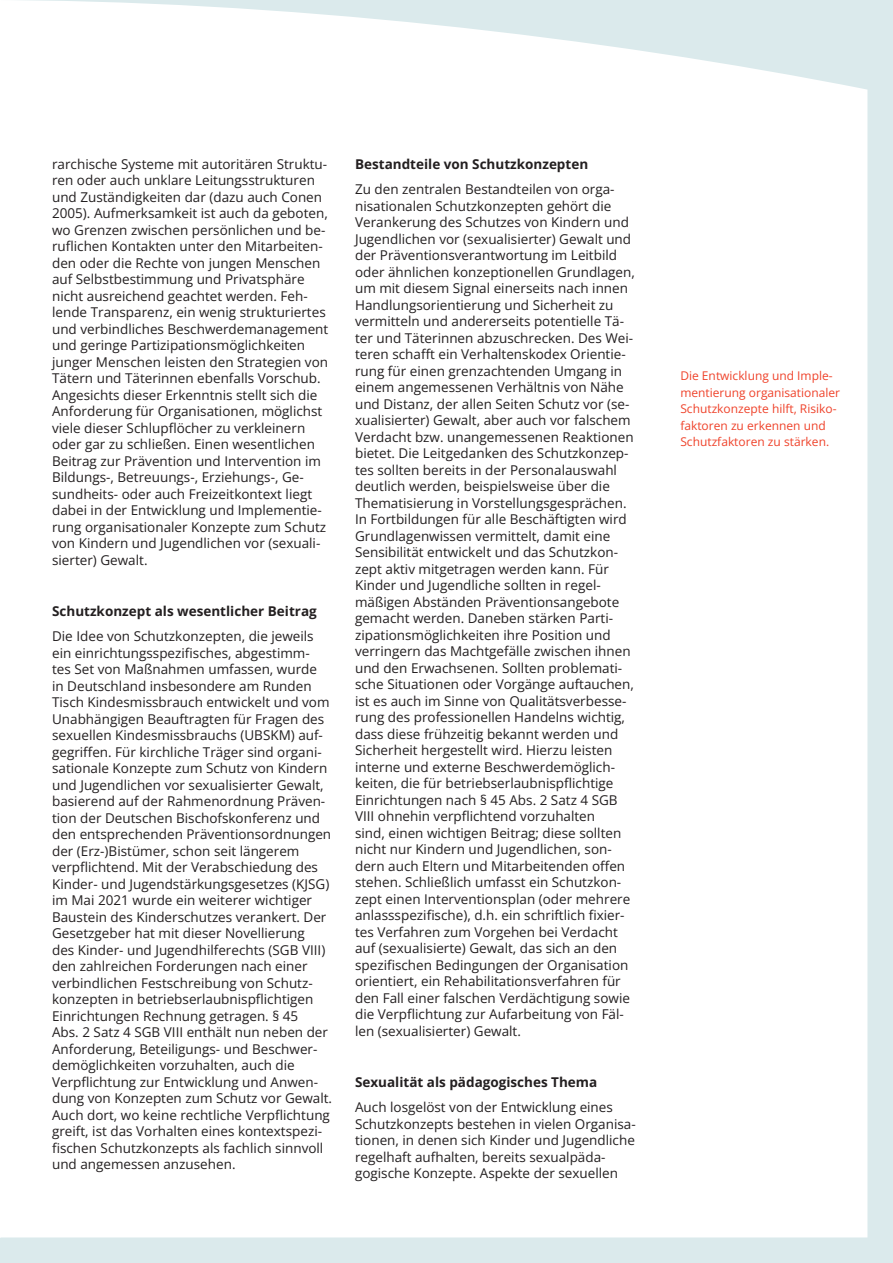
<style>
.page{position:relative;width:893px;height:1263px;background:#dbeaec}
.page>*{position:absolute;margin:0;border:0;box-sizing:border-box;transform-origin:0 0}
.t1{font:13.5px/16.5px "Open Sans";color:#231f20}
.t2{font:700 13.5px "Open Sans";color:#231f20}
.t3{font:12px/16.5px "Open Sans";color:#ef422a}
</style>
<div class="page">
<div style="left:1px;top:0;width:866px;height:1237px;background:#fff"></div>
<svg style="left:0;top:0;width:1px;height:1237px"></svg>
<p class="t1" style="left:52px;top:155px;width:278px">rarchische Systeme mit autoritären Struktu&shy;ren oder auch unklare Leitungsstrukturen und Zuständigkeiten dar (dazu auch Conen 2005). Aufmerksamkeit ist auch da geboten, wo Grenzen zwischen persönlichen und be&shy;ruflichen Kontakten unter den Mitarbeiten&shy;den oder die Rechte von jungen Menschen auf Selbstbestimmung und Privatsphäre nicht ausreichend geachtet werden. Feh&shy;lende Transparenz, ein wenig strukturiertes und verbindliches Beschwerdemanagement und geringe Partizipationsmöglichkeiten junger Menschen leisten den Strategien von Tätern und Täterinnen ebenfalls Vorschub.<br>Angesichts dieser Erkenntnis stellt sich die Anforderung für Organisationen, möglichst viele dieser Schlupflöcher zu verkleinern oder gar zu schließen. Einen wesentlichen Beitrag zur Prävention und Intervention im Bildungs-, Betreuungs-, Erziehungs-, Ge&shy;sundheits- oder auch Freizeitkontext liegt dabei in der Entwicklung und Implementie&shy;rung organisationaler Konzepte zum Schutz von Kindern und Jugendlichen vor (sexuali&shy;sierter) Gewalt.</p>
<p class="t2" style="left:52px;top:602px;width:266px">Schutzkonzept als wesentlicher Beitrag</p>
<p class="t1" style="left:52px;top:628px;width:282px">Die Idee von Schutzkonzepten, die jeweils ein einrichtungsspezifisches, abgestimm-<br>tes Set von Maßnahmen umfassen, wurde<br>in Deutschland insbesondere am Runden Tisch Kindesmissbrauch entwickelt und vom Unabhängigen Beauftragten für Fragen des sexuellen Kindesmissbrauchs (UBSKM) auf&shy;gegriffen. Für kirchliche Träger sind organi&shy;sationale Konzepte zum Schutz von Kindern und Jugendlichen vor sexualisierter Gewalt, basierend auf der Rahmenordnung Präven&shy;tion der Deutschen Bischofskonferenz und den entsprechenden Präventionsordnungen der (Erz-)Bistümer, schon seit längerem verpflichtend. Mit der Verabschiedung des Kinder- und Jugendstärkungsgesetzes (KJSG) im Mai 2021 wurde ein weiterer wichtiger Baustein des Kinderschutzes verankert. Der Gesetzgeber hat mit dieser Novellierung<br>des Kinder- und Jugendhilferechts (SGB VIII) den zahlreichen Forderungen nach einer verbindlichen Festschreibung von Schutz&shy;konzepten in betriebserlaubnispflichtigen Einrichtungen Rechnung getragen. § 45<br>Abs. 2 Satz 4 SGB VIII enthält nun neben der Anforderung, Beteiligungs- und Beschwer&shy;demöglichkeiten vorzuhalten, auch die Verpflichtung zur Entwicklung und Anwen&shy;dung von Konzepten zum Schutz vor Gewalt.<br>Auch dort, wo keine rechtliche Verpflichtung greift, ist das Vorhalten eines kontextspezi&shy;fischen Schutzkonzepts als fachlich sinnvoll und angemessen anzusehen.</p>
<p class="t2" style="left:355px;top:155px;width:235px">Bestandteile von Schutzkonzepten</p>
<p class="t1" style="left:355px;top:181px;width:281px">Zu den zentralen Bestandteilen von orga&shy;nisationalen Schutzkonzepten gehört die Verankerung des Schutzes von Kindern und Jugendlichen vor (sexualisierter) Gewalt und der Präventionsverantwortung im Leitbild oder ähnlichen konzeptionellen Grundlagen, um mit diesem Signal einerseits nach innen Handlungsorientierung und Sicherheit zu vermitteln und andererseits potentielle Tä&shy;ter und Täterinnen abzuschrecken. Des Wei&shy;teren schafft ein Verhaltenskodex Orientie&shy;rung für einen grenzachtenden Umgang in einem angemessenen Verhältnis von Nähe und Distanz, der allen Seiten Schutz vor (se&shy;xualisierter) Gewalt, aber auch vor falschem Verdacht bzw. unangemessenen Reaktionen bietet. Die Leitgedanken des Schutzkonzep&shy;tes sollten bereits in der Personalauswahl deutlich werden, beispielsweise über die Thematisierung in Vorstellungsgesprächen.<br>In Fortbildungen für alle Beschäftigten wird Grundlagenwissen vermittelt, damit eine Sensibilität entwickelt und das Schutzkon&shy;zept aktiv mitgetragen werden kann. Für Kinder und Jugendliche sollten in regel&shy;mäßigen Abständen Präventionsangebote gemacht werden. Daneben stärken Parti&shy;zipationsmöglichkeiten ihre Position und verringern das Machtgefälle zwischen ihnen und den Erwachsenen. Sollten problemati&shy;sche Situationen oder Vorgänge auftauchen, ist es auch im Sinne von Qualitätsverbesse&shy;rung des professionellen Handelns wichtig, dass diese frühzeitig bekannt werden und Sicherheit hergestellt wird. Hierzu leisten interne und externe Beschwerdemöglich&shy;keiten, die für betriebserlaubnispflichtige Einrichtungen nach § 45 Abs. 2 Satz 4 SGB VIII ohnehin verpflichtend vorzuhalten<br>sind, einen wichtigen Beitrag; diese sollten nicht nur Kindern und Jugendlichen, son&shy;dern auch Eltern und Mitarbeitenden offen stehen. Schließlich umfasst ein Schutzkon&shy;zept einen Interventionsplan (oder mehrere anlassspezifische), d.h. ein schriftlich fixier&shy;tes Verfahren zum Vorgehen bei Verdacht auf (sexualisierte) Gewalt, das sich an den spezifischen Bedingungen der Organisation orientiert, ein Rehabilitationsverfahren für den Fall einer falschen Verdächtigung sowie die Verpflichtung zur Aufarbeitung von Fäl&shy;len (sexualisierter) Gewalt.</p>
<p class="t2" style="left:355px;top:1072px;width:244px">Sexualität als pädagogisches Thema</p>
<p class="t1" style="left:355px;top:1099px;width:282px">Auch losgelöst von der Entwicklung eines Schutzkonzepts bestehen in vielen Organisa&shy;tionen, in denen sich Kinder und Jugendliche regelhaft aufhalten, bereits sexualpäda&shy;gogische Konzepte. Aspekte der sexuellen</p>
<p class="t3" style="left:680px;top:367px;width:161px">Die Entwicklung und Imple&shy;mentierung organisationaler<br>Schutzkonzepte hilft, Risiko&shy;faktoren zu erkennen und<br>Schutzfaktoren zu stärken.</p>
</div>
